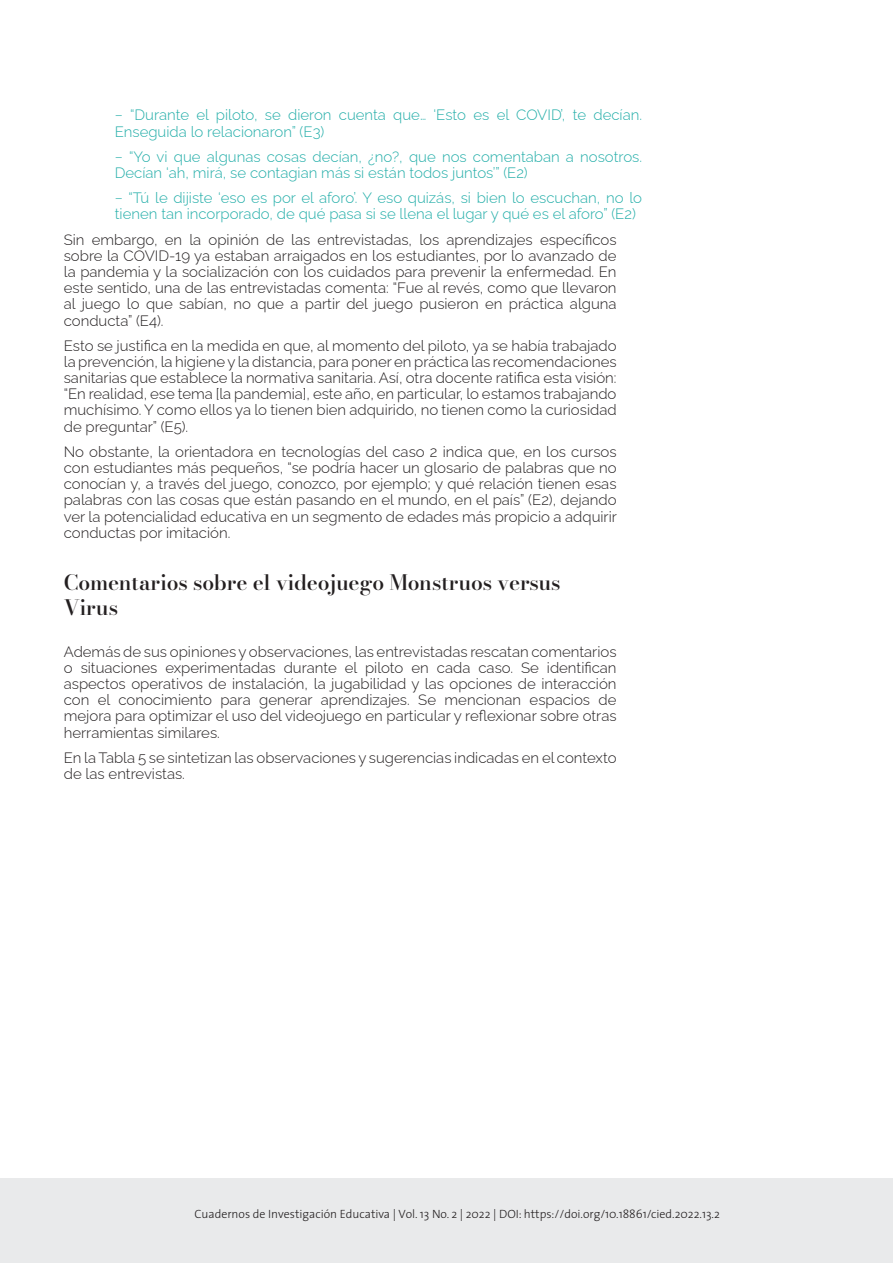
<style>
.page{position:relative;width:893px;height:1263px;background:#fff}
.page>*{position:absolute;margin:0;border:0;box-sizing:border-box;transform-origin:0 0}
.Subtítulo_2{font:500 21px/25.2px "Bodoni Moda 16 pt";color:#231f20}
.t1{font:300 15px/16.2px "Raleway";color:#231f20;text-align:justify}
.t2{font:300 15px/16.2px "Raleway";color:#21ada8}
.t3{font:300 12px "The Sans";color:#231f20}
</style>
<div class="page">
<div style="left:0;top:1178px;width:893px;height:85px;background:#e9eaeb"></div>
<p class="t2" style="left:115px;top:105px;width:529px">− “Durante el piloto, se dieron cuenta que… ‘Esto es el COVID’, te decían.<br>Enseguida lo relacionaron” (E3)</p>
<p class="t2" style="left:115px;top:147px;width:529px">− “Yo vi que algunas cosas decían, ¿no?, que nos comentaban a nosotros.<br>Decían ‘ah, mirá, se contagian más si están todos juntos’” (E2)</p>
<p class="t2" style="left:115px;top:188px;width:529px">− “Tú le dijiste ‘eso es por el aforo’. Y eso quizás, si bien lo escuchan, no lo tienen tan incorporado, de qué pasa si se llena el lugar y qué es el aforo” (E2)</p>
<p class="t1" style="left:64px;top:229px;width:554px">Sin embargo, en la opinión de las entrevistadas, los aprendizajes específicos sobre la COVID-19 ya estaban arraigados en los estudiantes, por lo avanzado de la pandemia y la socialización con los cuidados para prevenir la enfermedad. En este sentido, una de las entrevistadas comenta: “Fue al revés, como que llevaron al juego lo que sabían, no que a partir del juego pusieron en práctica alguna conducta” (E4).</p>
<p class="t1" style="left:64px;top:336px;width:554px">Esto se justifica en la medida en que, al momento del piloto, ya se había trabajado la prevención, la higiene y la distancia, para poner en práctica las recomendaciones sanitarias que establece la normativa sanitaria. Así, otra docente ratifica esta visión: “En realidad, ese tema [la pandemia], este año, en particular, lo estamos trabajando muchísimo. Y como ellos ya lo tienen bien adquirido, no tienen como la curiosidad de preguntar” (E5).</p>
<p class="t1" style="left:64px;top:442px;width:555px">No obstante, la orientadora en tecnologías del caso 2 indica que, en los cursos con estudiantes más pequeños, “se podría hacer un glosario de palabras que no conocían y, a través del juego, conozco, por ejemplo; y qué relación tienen esas palabras con las cosas que están pasando en el mundo, en el país” (E2), dejando ver la potencialidad educativa en un segmento de edades más propicio a adquirir conductas por imitación.</p>
<p class="Subtítulo_2" style="left:64px;top:570px;width:498px">Comentarios sobre el videojuego Monstruos versus<br>Virus</p>
<p class="t1" style="left:64px;top:641px;width:554px">Además de sus opiniones y observaciones, las entrevistadas rescatan comentarios o situaciones experimentadas durante el piloto en cada caso. Se identifican aspectos operativos de instalación, la jugabilidad y las opciones de interacción con el conocimiento para generar aprendizajes. Se mencionan espacios de mejora para optimizar el uso del videojuego en particular y reflexionar sobre otras herramientas similares.</p>
<p class="t1" style="left:64px;top:748px;width:554px">En la Tabla 5 se sintetizan las observaciones y sugerencias indicadas en el contexto de las entrevistas.</p>
<p class="t3" style="left:194px;top:1204px;width:527px">Cuadernos de Investigación Educativa | Vol. 13 No. 2 | 2022 | DOI: https://doi.org/10.18861/cied.2022.13.2</p>
</div>
